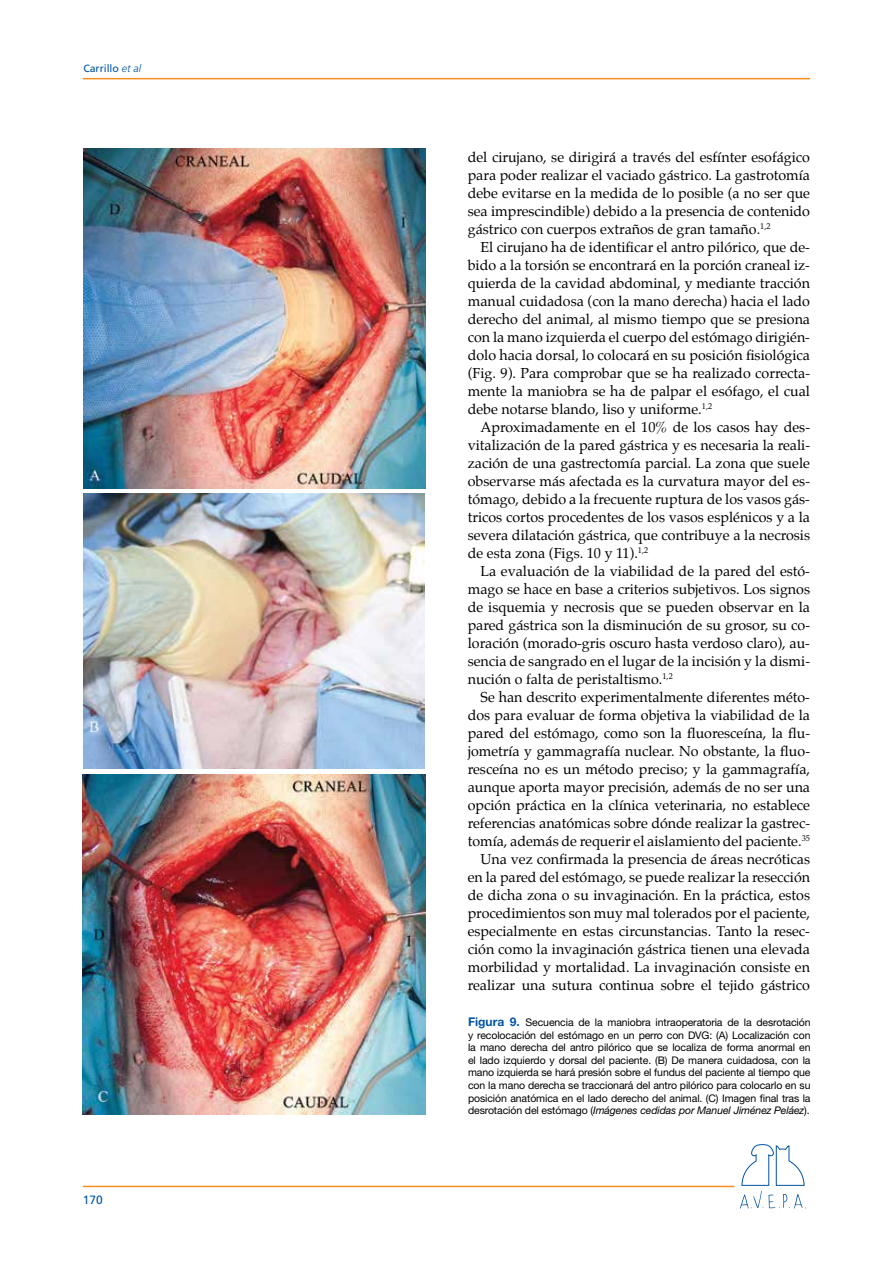
<style>
.page{position:relative;width:893px;height:1263px;background:#fff}
.page>*{position:absolute;margin:0;border:0;box-sizing:border-box;transform-origin:0 0}
.t1{font:14.25px/18px "Palatino";color:#000;text-align:justify}
.t2{font:12px "Frutiger";color:#0054a4}
.t3{font:10.5px/12.6px "Helvetica Neue LT Std";letter-spacing:-.01em;color:#000;text-align:justify}
.t4{font:10.5px "Frutiger";color:#0054a4}
.s1{font-weight:300;font-style:italic}
.s2{font-weight:700;font-size:12px;color:#0054a4}
.s3{font-style:italic}
</style>
<div class="page">
<hr style="left:83px;top:1186px;width:651px;height:1px;background:#f78e1e">
<hr style="left:83px;top:78px;width:727px;height:1px;background:#f78e1e">
<svg style="left:740px;top:1144px;width:66px;height:65px"></svg>
<img style="left:83px;top:149px;width:342px;height:339px">
<img style="left:83px;top:494px;width:341px;height:274px">
<img style="left:83px;top:775px;width:343px;height:339px">
<p class="t4" style="left:83px;top:62px;width:59px">Carrillo <span class="s1">et al</span></p>
<p class="t2" style="left:83px;top:1193px;width:22px">170</p>
<p class="t1" style="left:468px;top:148px;width:344px">del cirujano, se dirigirá a través del esfínter esofágico para poder realizar el vaciado gástrico. La gastrotomía debe evitarse en la medida de lo posible (a no ser que sea imprescindible) debido a la presencia de contenido gástrico con cuerpos extraños de gran tamaño.<sup>1,2</sup></p>
<p class="t1" style="left:468px;top:238px;width:344px;text-indent:13px">El cirujano ha de identificar el antro pilórico, que de&shy;bido a la torsión se encontrará en la porción craneal iz&shy;quierda de la cavidad abdominal, y mediante tracción manual cuidadosa (con la mano derecha) hacia el lado derecho del animal, al mismo tiempo que se presiona con la mano izquierda el cuerpo del estómago dirigién&shy;dolo hacia dorsal, lo colocará en su posición fisiológica (Fig. 9). Para comprobar que se ha realizado correcta&shy;mente la maniobra se ha de palpar el esófago, el cual debe notarse blando, liso y uniforme.<sup>1,2</sup></p>
<p class="t1" style="left:468px;top:418px;width:344px;text-indent:13px">Aproximadamente en el 10% de los casos hay des&shy;vitalización de la pared gástrica y es necesaria la reali&shy;zación de una gastrectomía parcial. La zona que suele observarse más afectada es la curvatura mayor del es&shy;tómago, debido a la frecuente ruptura de los vasos gás&shy;tricos cortos procedentes de los vasos esplénicos y a la severa dilatación gástrica, que contribuye a la necrosis de esta zona (Figs. 10 y 11).<sup>1,2</sup></p>
<p class="t1" style="left:468px;top:562px;width:344px;text-indent:13px">La evaluación de la viabilidad de la pared del estó&shy;mago se hace en base a criterios subjetivos. Los signos de isquemia y necrosis que se pueden observar en la pared gástrica son la disminución de su grosor, su co&shy;loración (morado-gris oscuro hasta verdoso claro), au&shy;sencia de sangrado en el lugar de la incisión y la dismi&shy;nución o falta de peristaltismo.<sup>1,2</sup></p>
<p class="t1" style="left:468px;top:688px;width:344px;text-align:right">Se han descrito experimentalmente diferentes méto&shy;dos para evaluar de forma objetiva la viabilidad de la pared del estómago, como son la fluoresceína, la flu&shy;jometría y gammagrafía nuclear. No obstante, la fluo&shy;resceína no es un método preciso; y la gammagrafía, aunque aporta mayor precisión, además de no ser una opción práctica en la clínica veterinaria, no establece referencias anatómicas sobre dónde realizar la gastrec&shy;tomía, además de requerir el aislamiento del paciente.<sup>35<br></sup>Una vez confirmada la presencia de áreas necróticas en la pared del estómago, se puede realizar la resección de dicha zona o su invaginación. En la práctica, estos procedimientos son muy mal tolerados por el paciente, especialmente en estas circunstancias. Tanto la resec&shy;ción como la invaginación gástrica tienen una elevada morbilidad y mortalidad. La invaginación consiste en realizar una sutura continua sobre el tejido gástrico</p>
<p class="t3" style="left:468px;top:1016px;width:344px"><span class="s2">Figura 9.</span> Secuencia de la maniobra intraoperatoria de la desrotación y recolocación del estómago en un perro con DVG: (A) Localización con la mano derecha del antro pilórico que se localiza de forma anormal en el lado izquierdo y dorsal del paciente. (B) De manera cuidadosa, con la mano izquierda se hará presión sobre el fundus del paciente al tiempo que con la mano derecha se traccionará del antro pilórico para colocarlo en su posición anatómica en el lado derecho del animal. (C) Imagen final tras la desrotación del estómago (<span class="s3">Imágenes cedidas por Manuel Jiménez Peláez</span>).</p>
</div>
